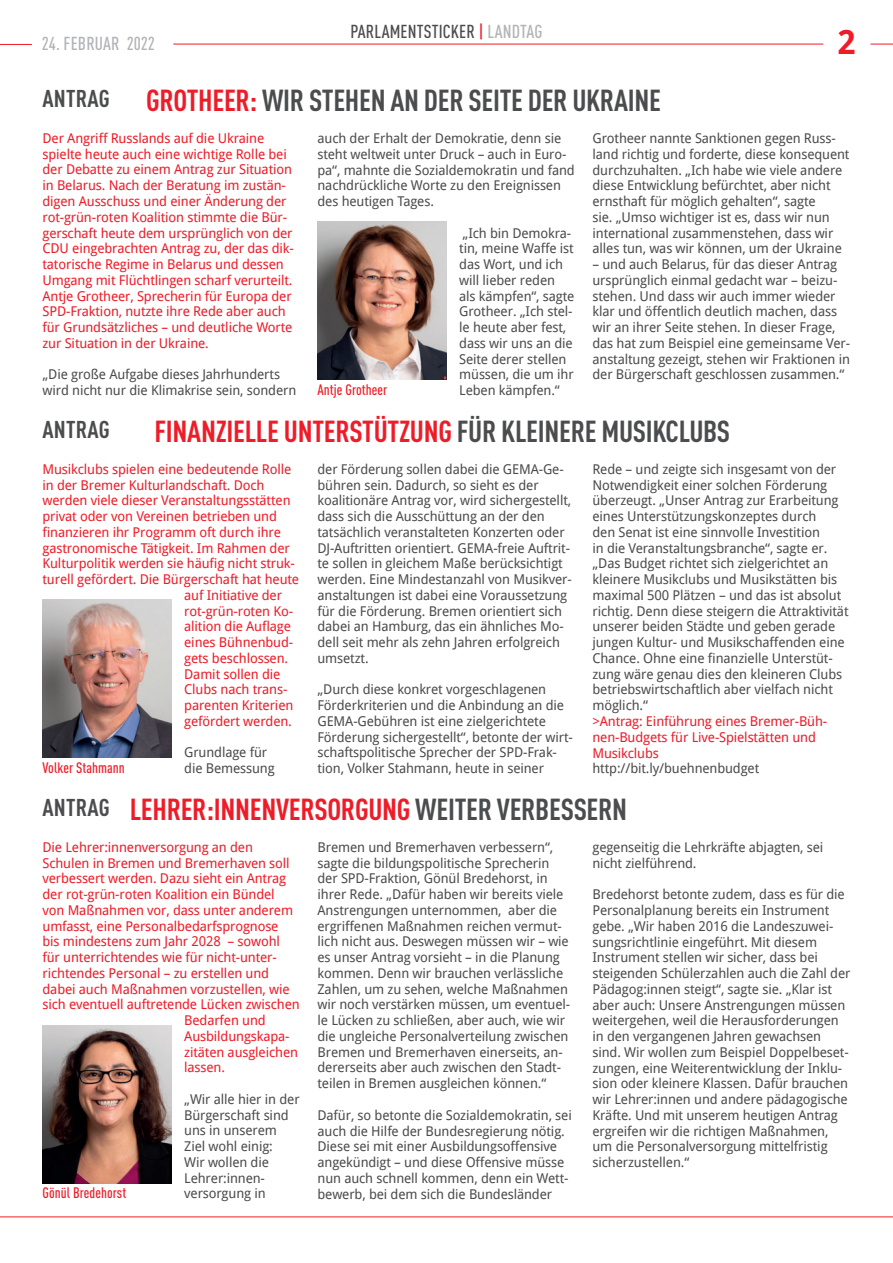
<style>
.page{position:relative;width:893px;height:1263px;background:#fff}
.page>*{position:absolute;margin:0;border:0;box-sizing:border-box;transform-origin:0 0}
.t1{font:700 33px "Droid Sans Pro";color:#ee1c28}
.t2{font:700 condensed 30px "DINOT";letter-spacing:-.01em;color:#ee1c28}
.t3{font:700 condensed 30px "DINOT";letter-spacing:-.01em;color:#4b4c4d}
.t4{font:700 condensed 24px "DINOT";letter-spacing:.01em;color:#4b4c4d}
.t5{font:500 condensed 18.6px "DINOT";letter-spacing:.01em;color:#4b4c4d}
.t6{font:500 condensed 18.6px "DINOT";letter-spacing:.005em;color:#b2b3b7}
.t7{font:500 condensed 15px "DINOT";letter-spacing:.005em;color:#ee1c28}
.t8{font:13.5px/15.8px "Droid Sans Pro";letter-spacing:-.01em;color:#4b4c4d}
.t9{font:13.5px/15.8px "Droid Sans Pro";letter-spacing:-.01em;color:#ee1c28}
.s1{color:#ee1c28}
.s2{color:#b2b3b7}
.s3{font-size:24px}
.s4{color:#4b4c4d}
.s5{font-size:24px;color:#4b4c4d}
</style>
<div class="page">
<hr style="left:0;top:1216px;width:893px;height:1px;background:#ee1c28">
<hr style="left:173px;top:44px;width:650px;height:1px;background:#ee1c28">
<hr style="left:0;top:44px;width:32px;height:1px;background:#ee1c28">
<svg style="left:870px;top:44px;width:23px;height:1px"></svg>
<img style="left:43px;top:1025px;width:128px;height:158px">
<img style="left:42px;top:600px;width:129px;height:158px">
<img style="left:317px;top:221px;width:129px;height:158px">
<h3 class="t5" style="left:350px;top:20px;width:194px">PARLAMENTSTICKER <span class="s1">|</span> <span class="s2">LANDTAG</span></h3>
<h3 class="t6" style="left:42px;top:33px;width:115px">24. FEBRUAR 2022</h3>
<h1 class="t1" style="left:837px;top:19px;width:20px">2</h1>
<h2 class="t3" style="left:43px;top:83px;width:620px"><span class="s3">ANTRAG</span> <span class="s1">GROTHEER:</span> WIR STEHEN AN DER SEITE DER UKRAINE</h2>
<p class="t9" style="left:43px;top:130px;width:253px">Der Angriff Russlands auf die Ukraine spielte heute auch eine wichtige Rolle bei der Debatte zu einem Antrag zur Situation in Belarus. Nach der Beratung im zustän&shy;digen Ausschuss und einer Änderung der rot-grün-roten Koalition stimmte die Bür&shy;gerschaft heute dem ursprünglich von der CDU eingebrachten Antrag zu, der das dik&shy;tatorische Regime in Belarus und dessen Umgang mit Flüchtlingen scharf verurteilt.<br>Antje Grotheer, Sprecherin für Europa der SPD-Fraktion, nutzte ihre Rede aber auch für Grundsätzliches – und deutliche Worte zur Situation in der Ukraine.</p>
<p class="t8" style="left:43px;top:366px;width:255px">„Die große Aufgabe dieses Jahrhunderts wird nicht nur die Klimakrise sein, sondern</p>
<p class="t8" style="left:317px;top:130px;width:259px">auch der Erhalt der Demokratie, denn sie steht weltweit unter Druck – auch in Euro&shy;pa“, mahnte die Sozialdemokratin und fand nachdrückliche Worte zu den Ereignissen des heutigen Tages.</p>
<p class="t8" style="left:459px;top:224px;width:117px">„Ich bin Demokra&shy;tin, meine Waffe ist das Wort, und ich will lieber reden als kämpfen“, sagte<br>Grotheer. „Ich stel&shy;le heute aber fest, dass wir uns an die<br>Seite derer stellen müssen, die um ihr<br>Leben kämpfen.“</p>
<p class="t8" style="left:592px;top:130px;width:258px">Grotheer nannte Sanktionen gegen Russ&shy;land richtig und forderte, diese konsequent durchzuhalten. „Ich habe wie viele andere diese Entwicklung befürchtet, aber nicht ernsthaft für möglich gehalten“, sagte<br>sie. „Umso wichtiger ist es, dass wir nun international zusammenstehen, dass wir alles tun, was wir können, um der Ukraine</p>
<p class="t8" style="left:592px;top:256px;width:259px">– und auch Belarus, für das dieser Antrag ursprünglich einmal gedacht war – beizu&shy;stehen. Und dass wir auch immer wieder klar und öffentlich deutlich machen, dass wir an ihrer Seite stehen. In dieser Frage, das hat zum Beispiel eine gemeinsame Ver&shy;anstaltung gezeigt, stehen wir Fraktionen in der Bürgerschaft geschlossen zusammen.“</p>
<p class="t7" style="left:317px;top:381px;width:71px">Antje Grotheer</p>
<h3 class="t4" style="left:42px;top:415px;width:69px">ANTRAG</h3>
<h2 class="t2" style="left:155px;top:413px;width:577px">FINANZIELLE UNTERSTÜTZUNG <span class="s4">FÜR KLEINERE MUSIKCLUBS</span></h2>
<p class="t9" style="left:42px;top:461px;width:250px">Musikclubs spielen eine bedeutende Rolle</p>
<p class="t9" style="left:42px;top:476px;width:224px">in der Bremer Kulturlandschaft. Doch</p>
<p class="t9" style="left:42px;top:492px;width:250px">werden viele dieser Veranstaltungsstätten</p>
<p class="t9" style="left:42px;top:508px;width:236px">privat oder von Vereinen betrieben und</p>
<p class="t9" style="left:42px;top:524px;width:240px">finanzieren ihr Programm oft durch ihre</p>
<p class="t9" style="left:42px;top:539px;width:249px">gastronomische Tätigkeit. Im Rahmen der</p>
<p class="t9" style="left:42px;top:555px;width:254px">Kulturpolitik werden sie häufig nicht struk-</p>
<p class="t9" style="left:42px;top:571px;width:258px">turell gefördert. Die Bürgerschaft hat heute</p>
<p class="t9" style="left:184px;top:587px;width:99px">auf Initiative der</p>
<p class="t9" style="left:184px;top:602px;width:110px">rot-grün-roten Ko-</p>
<p class="t9" style="left:184px;top:618px;width:108px">alition die Auflage</p>
<p class="t9" style="left:184px;top:634px;width:110px">eines Bühnenbud-</p>
<p class="t9" style="left:184px;top:650px;width:105px">gets beschlossen.</p>
<p class="t9" style="left:184px;top:665px;width:98px">Damit sollen die</p>
<p class="t9" style="left:184px;top:681px;width:105px">Clubs nach trans-</p>
<p class="t9" style="left:184px;top:697px;width:111px">parenten Kriterien</p>
<p class="t9" style="left:184px;top:713px;width:109px">gefördert werden.</p>
<p class="t8" style="left:184px;top:744px;width:92px">Grundlage für die Bemessung</p>
<p class="t8" style="left:317px;top:461px;width:256px">der Förderung sollen dabei die GEMA-Ge&shy;bühren sein. Dadurch, so sieht es der koalitionäre Antrag vor, wird sichergestellt, dass sich die Ausschüttung an der den tatsächlich veranstalteten Konzerten oder DJ-Auftritten orientiert. GEMA-freie Auftrit&shy;te sollen in gleichem Maße berücksichtigt werden. Eine Mindestanzahl von Musikver&shy;anstaltungen ist dabei eine Voraussetzung für die Förderung. Bremen orientiert sich dabei an Hamburg, das ein ähnliches Mo&shy;dell seit mehr als zehn Jahren erfolgreich umsetzt.</p>
<p class="t8" style="left:317px;top:681px;width:257px">„Durch diese konkret vorgeschlagenen Förderkriterien und die Anbindung an die GEMA-Gebühren ist eine zielgerichtete Förderung sichergestellt“, betonte der wirt&shy;schaftspolitische Sprecher der SPD-Frak&shy;tion, Volker Stahmann, heute in seiner</p>
<p class="t8" style="left:592px;top:461px;width:258px">Rede – und zeigte sich insgesamt von der Notwendigkeit einer solchen Förderung überzeugt. „Unser Antrag zur Erarbeitung eines Unterstützungskonzeptes durch<br>den Senat ist eine sinnvolle Investition<br>in die Veranstaltungsbranche“, sagte er. „Das Budget richtet sich zielgerichtet an kleinere Musikclubs und Musikstätten bis maximal 500 Plätzen – und das ist absolut richtig. Denn diese steigern die Attraktivität unserer beiden Städte und geben gerade jungen Kultur- und Musikschaffenden eine Chance. Ohne eine finanzielle Unterstüt&shy;zung wäre genau dies den kleineren Clubs betriebswirtschaftlich aber vielfach nicht möglich.“</p>
<p class="t9" style="left:592px;top:713px;width:236px">&gt;Antrag: Einführung eines Bremer-Büh&shy;nen-Budgets für Live-Spielstätten und<br>Musikclubs</p>
<p class="t8" style="left:592px;top:760px;width:168px">http://bit.ly/buehnenbudget</p>
<p class="t7" style="left:42px;top:759px;width:84px">Volker Stahmann</p>
<h2 class="t2" style="left:43px;top:791px;width:586px"><span class="s5">ANTRAG</span> LEHRER:INNENVERSORGUNG <span class="s4">WEITER VERBESSERN</span></h2>
<p class="t9" style="left:43px;top:839px;width:212px">Die Lehrer:innenversorgung an den</p>
<p class="t9" style="left:43px;top:854px;width:249px">Schulen in Bremen und Bremerhaven soll</p>
<p class="t9" style="left:43px;top:870px;width:245px">verbessert werden. Dazu sieht ein Antrag</p>
<p class="t9" style="left:43px;top:886px;width:234px">der rot-grün-roten Koalition ein Bündel</p>
<p class="t9" style="left:43px;top:902px;width:252px">von Maßnahmen vor, dass unter anderem</p>
<p class="t9" style="left:43px;top:917px;width:237px">umfasst, eine Personalbedarfsprognose</p>
<p class="t9" style="left:43px;top:933px;width:239px">bis mindestens zum Jahr 2028 – sowohl</p>
<p class="t9" style="left:43px;top:949px;width:236px">für unterrichtendes wie für nicht-unter-</p>
<p class="t9" style="left:43px;top:965px;width:228px">richtendes Personal – zu erstellen und</p>
<p class="t9" style="left:43px;top:980px;width:249px">dabei auch Maßnahmen vorzustellen, wie</p>
<p class="t9" style="left:43px;top:996px;width:259px">sich eventuell auftretende Lücken zwischen</p>
<p class="t9" style="left:184px;top:1012px;width:83px">Bedarfen und</p>
<p class="t9" style="left:184px;top:1028px;width:107px">Ausbildungskapa-</p>
<p class="t9" style="left:184px;top:1043px;width:115px">zitäten ausgleichen</p>
<p class="t9" style="left:184px;top:1059px;width:42px">lassen.</p>
<p class="t8" style="left:184px;top:1091px;width:117px">„Wir alle hier in der<br>Bürgerschaft sind uns in unserem<br>Ziel wohl einig:<br>Wir wollen die<br>Lehrer:innen&shy;versorgung in</p>
<p class="t8" style="left:317px;top:839px;width:254px">Bremen und Bremerhaven verbessern“, sagte die bildungspolitische Sprecherin der SPD-Fraktion, Gönül Bredehorst, in ihrer Rede. „Dafür haben wir bereits viele Anstrengungen unternommen, aber die ergriffenen Maßnahmen reichen vermut&shy;lich nicht aus. Deswegen müssen wir – wie es unser Antrag vorsieht – in die Planung kommen. Denn wir brauchen verlässliche Zahlen, um zu sehen, welche Maßnahmen wir noch verstärken müssen, um eventuel&shy;le Lücken zu schließen, aber auch, wie wir die ungleiche Personalverteilung zwischen Bremen und Bremerhaven einerseits, an&shy;dererseits aber auch zwischen den Stadt&shy;teilen in Bremen ausgleichen können.“</p>
<p class="t8" style="left:317px;top:1106px;width:256px">Dafür, so betonte die Sozialdemokratin, sei auch die Hilfe der Bundesregierung nötig.<br>Diese sei mit einer Ausbildungsoffensive angekündigt – und diese Offensive müsse nun auch schnell kommen, denn ein Wett&shy;bewerb, bei dem sich die Bundesländer</p>
<p class="t8" style="left:592px;top:839px;width:232px">gegenseitig die Lehrkräfte abjagten, sei nicht zielführend.</p>
<p class="t8" style="left:592px;top:886px;width:260px">Bredehorst betonte zudem, dass es für die Personalplanung bereits ein Instrument gebe. „Wir haben 2016 die Landeszuwei&shy;sungsrichtlinie eingeführt. Mit diesem Instrument stellen wir sicher, dass bei steigenden Schülerzahlen auch die Zahl der Pädagog:innen steigt“, sagte sie. „Klar ist aber auch: Unsere Anstrengungen müssen weitergehen, weil die Herausforderungen in den vergangenen Jahren gewachsen sind. Wir wollen zum Beispiel Doppelbeset&shy;zungen, eine Weiterentwicklung der Inklu&shy;sion oder kleinere Klassen. Dafür brauchen wir Lehrer:innen und andere pädagogische Kräfte. Und mit unserem heutigen Antrag ergreifen wir die richtigen Maßnahmen, um die Personalversorgung mittelfristig sicherzustellen.“</p>
<p class="t7" style="left:43px;top:1184px;width:85px">Gönül Bredehorst</p>
</div>
